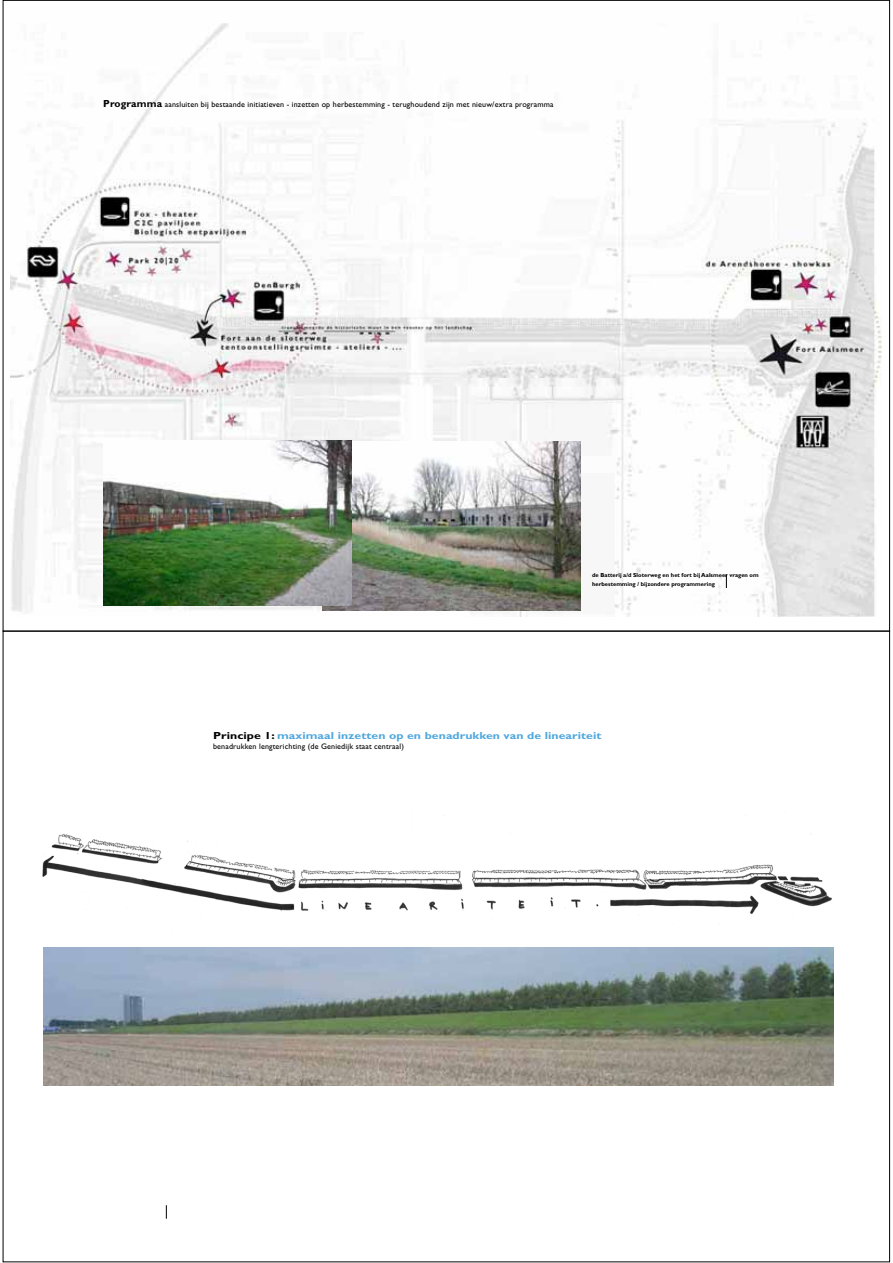
<style>
.page{position:relative;width:893px;height:1263px;background:#fff}
.page>*{position:absolute;margin:0;border:0;box-sizing:border-box;transform-origin:0 0}
.t1{font:700 10.2px "Gill Sans";letter-spacing:.005em;color:#4fa7dd;scale:1.2 1}
.t2{font:8.1px "Gill Sans";letter-spacing:.02em;color:#000}
.t3{font:700 5.85px/8.9px "Gill Sans";letter-spacing:.005em;color:#000}
.s1{font-weight:700;font-size:10.2px}
.s2{color:#000}
</style>
<div class="page">
<img style="left:11px;top:23px;width:871px;height:594px">
<img style="left:323px;top:441px;width:258px;height:169px">
<img style="left:103px;top:440px;width:248px;height:166px">
<svg style="left:726px;top:574px;width:1px;height:14px"></svg>
<img style="left:42px;top:815px;width:790px;height:109px">
<img style="left:43px;top:948px;width:790px;height:138px">
<svg style="left:166px;top:1205px;width:1px;height:14px"></svg>
<p class="t2" style="left:103px;top:101px;width:452px"><span class="s1">Programma</span> aansluiten bij bestaande initiatieven - inzetten op herbestemming - terughoudend zijn met nieuw/extra programma</p>
<p class="t3" style="left:592px;top:572px;width:168px">de Batterij a/d Sloterweg en het fort bij Aalsmeer vragen om herbestemming / bijzondere programmering</p>
<p class="t1" style="left:213px;top:732px;width:325px"><span class="s2">Principe 1:</span> maximaal inzetten op en benadrukken van de lineariteit</p>
<p class="t2" style="left:213px;top:744px;width:192px">benadrukken lengterichting (de Geniedijk staat centraal)</p>
</div>
